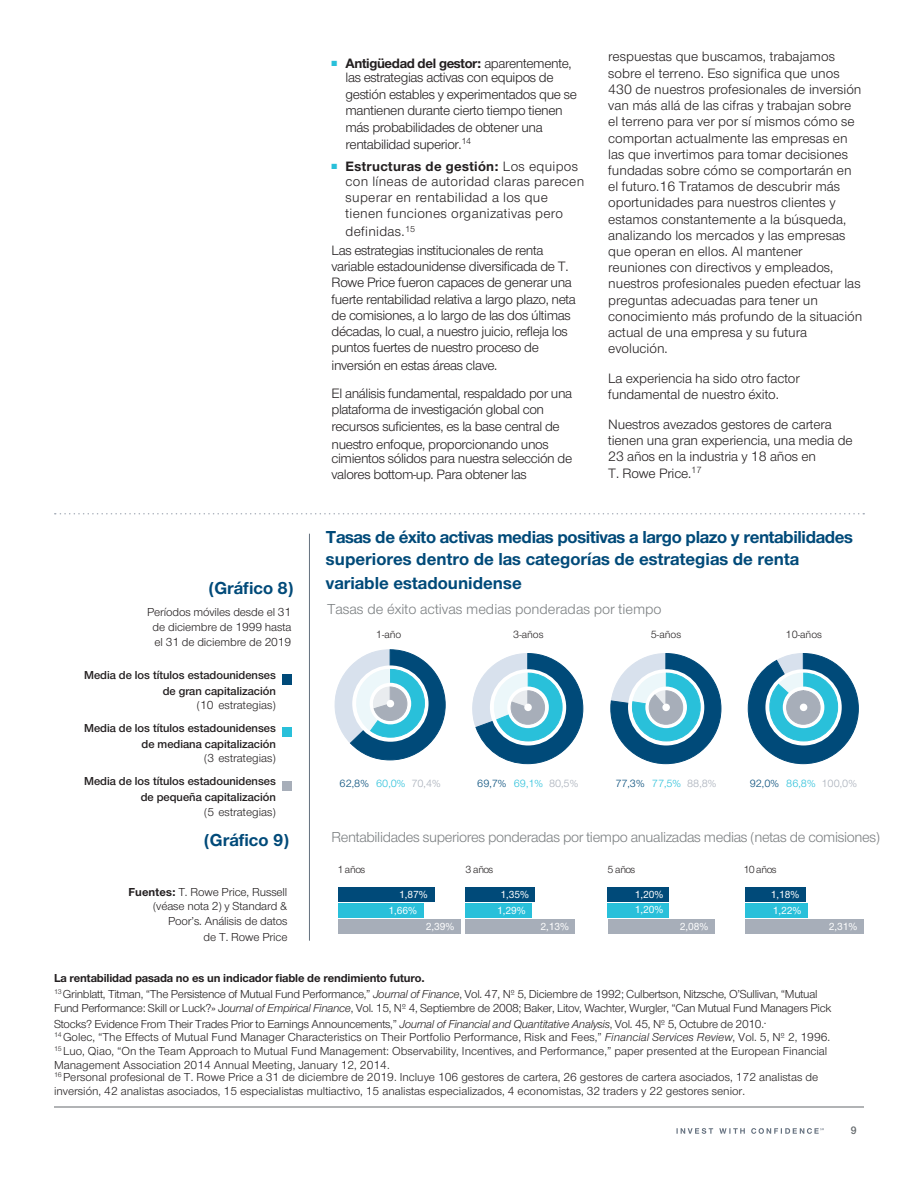
<style>
.page{position:relative;width:918px;height:1188px;background:#fff}
.page>*{position:absolute;margin:0;border:0;box-sizing:border-box;transform-origin:0 0}
.t1{font:700 18px/21.6px "Nimbus Sans Novus";letter-spacing:-.02em;color:#004a79}
.t2{font:700 18px "Nimbus Sans Novus";color:#004a79}
.t3{font:15px "Nimbus Sans Novus";letter-spacing:-.025em;color:#7b7f81}
.t4{font:15px "Nimbus Sans Novus";letter-spacing:-.005em;color:#7b7f81}
.t5{font:14.1px/16.2px "Nimbus Sans Novus";letter-spacing:-.01em;color:#231f20}
.t6{font:14.1px/14.4px "Nimbus Sans Novus";letter-spacing:.02em;color:#231f20}
.t7{font:12px/15px "Nimbus Sans Novus";color:#231f20}
.t8{font:12px/16.2px "Nimbus Sans Novus";letter-spacing:-.025em;color:#231f20}
.t9{font:600 12px/15.9px "Nimbus Sans Novus";color:#231f20;text-align:right}
.t10{font:600 11.25px "Nimbus Sans Novus";color:#64696c}
.t11{font:10.8px "Nimbus Sans Novus";color:#004a79}
.t12{font:10.8px "Nimbus Sans Novus";color:#231f20}
.t13{font:10.8px "Nimbus Sans Novus";color:#a7aeb9}
.t14{font:500 10.65px/15px "Nimbus Sans Novus";color:#fff}
.t15{font:10.65px "Nimbus Sans Novus";letter-spacing:-.055em;color:#231f20}
.s1{font-weight:700}
.s2{color:#29c0da}
.s3{color:#a7aeb9}
.s4{color:#004a79}
.s5{font-style:italic}
</style>
<div class="page">
<hr style="left:54px;top:1107px;width:810px;height:1px;background:#64696c">
<svg style="left:677px;top:1128px;width:147px;height:6px"></svg>
<hr style="left:309px;top:534px;width:1px;height:407px;background:#65717f">
<svg style="left:334px;top:649px;width:112px;height:112px"></svg>
<div style="left:387px;top:700px;width:7px;height:7px;background:#fff;border-radius:50%"></div>
<svg style="left:472px;top:653px;width:112px;height:111px"></svg>
<div style="left:524px;top:704px;width:8px;height:7px;background:#fff;border-radius:50%"></div>
<svg style="left:610px;top:653px;width:112px;height:111px"></svg>
<div style="left:662px;top:704px;width:8px;height:7px;background:#fff;border-radius:50%"></div>
<svg style="left:748px;top:653px;width:111px;height:111px"></svg>
<svg style="left:783px;top:687px;width:41px;height:41px"></svg>
<div style="left:787px;top:691px;width:33px;height:33px;background:#a7aeb9;border-radius:17px"></div>
<div style="left:786px;top:690px;width:34px;height:35px;border:1px solid #a7aeb9;border-radius:17px"></div>
<div style="left:800px;top:704px;width:7px;height:7px;background:#fff;border-radius:50%"></div>
<svg style="left:55px;top:513px;width:809px;height:2px"></svg>
<div style="left:282px;top:674px;width:9px;height:10px;background:#004a79"></div>
<div style="left:282px;top:728px;width:9px;height:9px;background:#29c0da"></div>
<div style="left:282px;top:781px;width:9px;height:9px;background:#a7aeb9"></div>
<div style="left:338px;top:887px;width:96px;height:15px;background:#004a79"></div>
<div style="left:338px;top:903px;width:85px;height:15px;background:#29c0da"></div>
<div style="left:338px;top:919px;width:123px;height:15px;background:#a7aeb9"></div>
<div style="left:466px;top:887px;width:69px;height:15px;background:#004a79"></div>
<div style="left:466px;top:903px;width:66px;height:15px;background:#29c0da"></div>
<div style="left:466px;top:919px;width:109px;height:15px;background:#a7aeb9"></div>
<div style="left:608px;top:887px;width:61px;height:15px;background:#004a79"></div>
<div style="left:608px;top:903px;width:61px;height:15px;background:#29c0da"></div>
<div style="left:608px;top:919px;width:106px;height:15px;background:#a7aeb9"></div>
<div style="left:745px;top:887px;width:60px;height:15px;background:#004a79"></div>
<div style="left:745px;top:903px;width:63px;height:15px;background:#29c0da"></div>
<div style="left:745px;top:919px;width:119px;height:15px;background:#a7aeb9"></div>
<p class="t2" style="left:209px;top:576px;width:86px">(Gráfico 8)</p>
<p class="t7" style="left:153px;top:605px;width:140px;text-align:justify;text-indent:-6px">Períodos móviles desde el 31 de diciembre de 1999 hasta el 31 de diciembre de 2019</p>
<p class="t9" style="left:84px;top:666px;width:193px">Media de los títulos estadounidenses de gran capitalización</p>
<p class="t7" style="left:197px;top:697px;width:81px">(10 estrategias)</p>
<p class="t9" style="left:84px;top:720px;width:193px">Media de los títulos estadounidenses de mediana capitalización</p>
<p class="t7" style="left:204px;top:751px;width:73px">(3 estrategias)</p>
<p class="t9" style="left:84px;top:773px;width:193px">Media de los títulos estadounidenses de pequeña capitalización</p>
<p class="t7" style="left:204px;top:804px;width:73px">(5 estrategias)</p>
<p class="t2" style="left:204px;top:828px;width:86px">(Gráfico 9)</p>
<p class="t7" style="left:128px;top:884px;width:161px;text-align:right"><span class="s1">Fuentes:</span> T. Rowe Price, Russell (véase nota 2) y Standard &amp;<br>Poor’s. Análisis de datos<br>de T. Rowe Price</p>
<p class="t5" style="left:332px;top:55px;width:242px;line-height:14.5px;text-align:center"><sup>■</sup> <span class="s1">Antigüedad del gestor:</span> aparentemente, las estrategias activas con equipos de</p>
<p class="t5" style="left:346px;top:85px;width:233px;line-height:16.6px">gestión estables y experimentados que se mantienen durante cierto tiempo tienen más probabilidades de obtener una rentabilidad superior.<sup>14</sup></p>
<p class="t6" style="left:346px;top:159px;width:240px;text-indent:-14px"><sup>■</sup> <span class="s1">Estructuras de gestión:</span> Los equipos con líneas de autoridad claras parecen</p>
<p class="t6" style="left:346px;top:189px;width:219px;line-height:16.4px">superar en rentabilidad a los que tienen funciones organizativas pero</p>
<p class="t5" style="left:332px;top:222px;width:213px;line-height:18.5px;text-indent:14px">definidas.<sup>15<br></sup>Las estrategias institucionales de renta</p>
<p class="t5" style="left:332px;top:258px;width:246px">variable estadounidense diversificada de T.<br>Rowe Price fueron capaces de generar una fuerte rentabilidad relativa a largo plazo, neta de comisiones, a lo largo de las dos últimas décadas, lo cual, a nuestro juicio, refleja los puntos fuertes de nuestro proceso de</p>
<p class="t5" style="left:332px;top:351px;width:242px;line-height:27.9px">inversión en estas áreas clave.<br>El análisis fundamental, respaldado por una</p>
<p class="t5" style="left:332px;top:401px;width:230px">plataforma de investigación global con recursos suficientes, es la base central de</p>
<p class="t5" style="left:332px;top:436px;width:242px;line-height:14.4px">nuestro enfoque, proporcionando unos cimientos sólidos para nuestra selección de</p>
<p class="t5" style="left:332px;top:466px;width:197px">valores bottom-up. Para obtener las</p>
<p class="t5" style="left:608px;top:48px;width:256px">respuestas que buscamos, trabajamos sobre el terreno. Eso significa que unos 430 de nuestros profesionales de inversión van más allá de las cifras y trabajan sobre el terreno para ver por sí mismos cómo se comportan actualmente las empresas en las que invertimos para tomar decisiones fundadas sobre cómo se comportarán en el futuro.16 Tratamos de descubrir más oportunidades para nuestros clientes y estamos constantemente a la búsqueda, analizando los mercados y las empresas que operan en ellos. Al mantener reuniones con directivos y empleados, nuestros profesionales pueden efectuar las preguntas adecuadas para tener un conocimiento más profundo de la situación actual de una empresa y su futura evolución.</p>
<p class="t5" style="left:608px;top:370px;width:193px">La experiencia ha sido otro factor fundamental de nuestro éxito.</p>
<p class="t5" style="left:608px;top:416px;width:246px">Nuestros avezados gestores de cartera tienen una gran experiencia, una media de<br>23 años en la industria y 18 años en<br>T. Rowe Price.<sup>17</sup></p>
<p class="t1" style="left:326px;top:526px;width:529px">Tasas de éxito activas medias positivas a largo plazo y rentabilidades superiores dentro de las categorías de estrategias de renta</p>
<p class="t2" style="left:326px;top:571px;width:197px">variable estadounidense</p>
<p class="t4" style="left:327px;top:599px;width:336px">Tasas de éxito activas medias ponderadas por tiempo</p>
<p class="t12" style="left:376px;top:628px;width:27px">1-año</p>
<p class="t12" style="left:513px;top:628px;width:32px">3-años</p>
<p class="t12" style="left:651px;top:628px;width:32px">5-años</p>
<p class="t12" style="left:786px;top:628px;width:38px">10-años</p>
<p class="t11" style="left:340px;top:776px;width:103px">62,8% <span class="s2">60,0%</span> <span class="s3">70,4%</span></p>
<p class="t11" style="left:477px;top:776px;width:103px">69,7% <span class="s2">69,1%</span> <span class="s3">80,5%</span></p>
<p class="t11" style="left:615px;top:776px;width:103px">77,3% <span class="s2">77,5%</span> <span class="s3">88,8%</span></p>
<p class="t13" style="left:750px;top:776px;width:109px"><span class="s4">92,0%</span> <span class="s2">86,8%</span> 100,0%</p>
<p class="t3" style="left:331px;top:827px;width:550px">Rentabilidades superiores ponderadas por tiempo anualizadas medias (netas de comisiones)</p>
<p class="t15" style="left:337px;top:863px;width:29px">1 años</p>
<p class="t15" style="left:466px;top:863px;width:29px">3 años</p>
<p class="t15" style="left:607px;top:863px;width:29px">5 años</p>
<p class="t15" style="left:743px;top:863px;width:35px">10 años</p>
<p class="t14" style="left:388px;top:902px;width:30px">1,66%</p>
<p class="t14" style="left:399px;top:886px;width:30px">1,87%</p>
<p class="t14" style="left:426px;top:918px;width:30px">2,39%</p>
<p class="t14" style="left:500px;top:886px;width:30px">1,35%</p>
<p class="t14" style="left:635px;top:887px;width:30px">1,20%<br>1,20%</p>
<p class="t14" style="left:771px;top:886px;width:32px;line-height:15.5px">1,18%<br>1,22%</p>
<p class="t14" style="left:497px;top:902px;width:30px">1,29%</p>
<p class="t14" style="left:680px;top:918px;width:30px">2,08%</p>
<p class="t14" style="left:540px;top:918px;width:30px">2,13%</p>
<p class="t14" style="left:829px;top:918px;width:30px">2,31%</p>
<p class="t8" style="left:54px;top:970px;width:765px"><span class="s1">La rentabilidad pasada no es un indicador fiable de rendimiento futuro.<br></span><sup>13</sup> Grinblatt, Titman, “The Persistence of Mutual Fund Performance,” <span class="s5">Journal of Finance</span>, Vol. 47, Nº 5, Diciembre de 1992; Culbertson, Nitzsche, O’Sullivan, “Mutual</p>
<p class="t8" style="left:54px;top:1000px;width:779px;line-height:15.3px">Fund Performance: Skill or Luck?» J<span class="s5">ournal of Empirical Finance</span>, Vol. 15, Nº 4, Septiembre de 2008; Baker, Litov, Wachter, Wurgler, “Can Mutual Fund Managers Pick<br>Stocks? Evidence From Their Trades Prior to Earnings Announcements,” <span class="s5">Journal of Financial and Quantitative Analysis</span>, Vol. 45, Nº 5, Octubre de 2010..</p>
<p class="t7" style="left:54px;top:1030px;width:778px;line-height:13.8px"><sup>14</sup> Golec, “The Effects of Mutual Fund Manager Characteristics on Their Portfolio Performance, Risk and Fees,” <span class="s5">Financial Services Review</span>, Vol. 5, Nº 2, 1996.<br><sup>15</sup> Luo, Qiao, “On the Team Approach to Mutual Fund Management: Observability, Incentives, and Performance,” paper presented at the European Financial<br>Management Association 2014 Annual Meeting, January 12, 2014.</p>
<p class="t7" style="left:54px;top:1070px;width:766px;line-height:13.8px"><sup>16</sup> Personal profesional de T. Rowe Price a 31 de diciembre de 2019. Incluye 106 gestores de cartera, 26 gestores de cartera asociados, 172 analistas de inversión, 42 analistas asociados, 15 especialistas multiactivo, 15 analistas especializados, 4 economistas, 32 traders y 22 gestores senior.</p>
<p class="t10" style="left:851px;top:1123px;width:7px">9</p>
</div>
